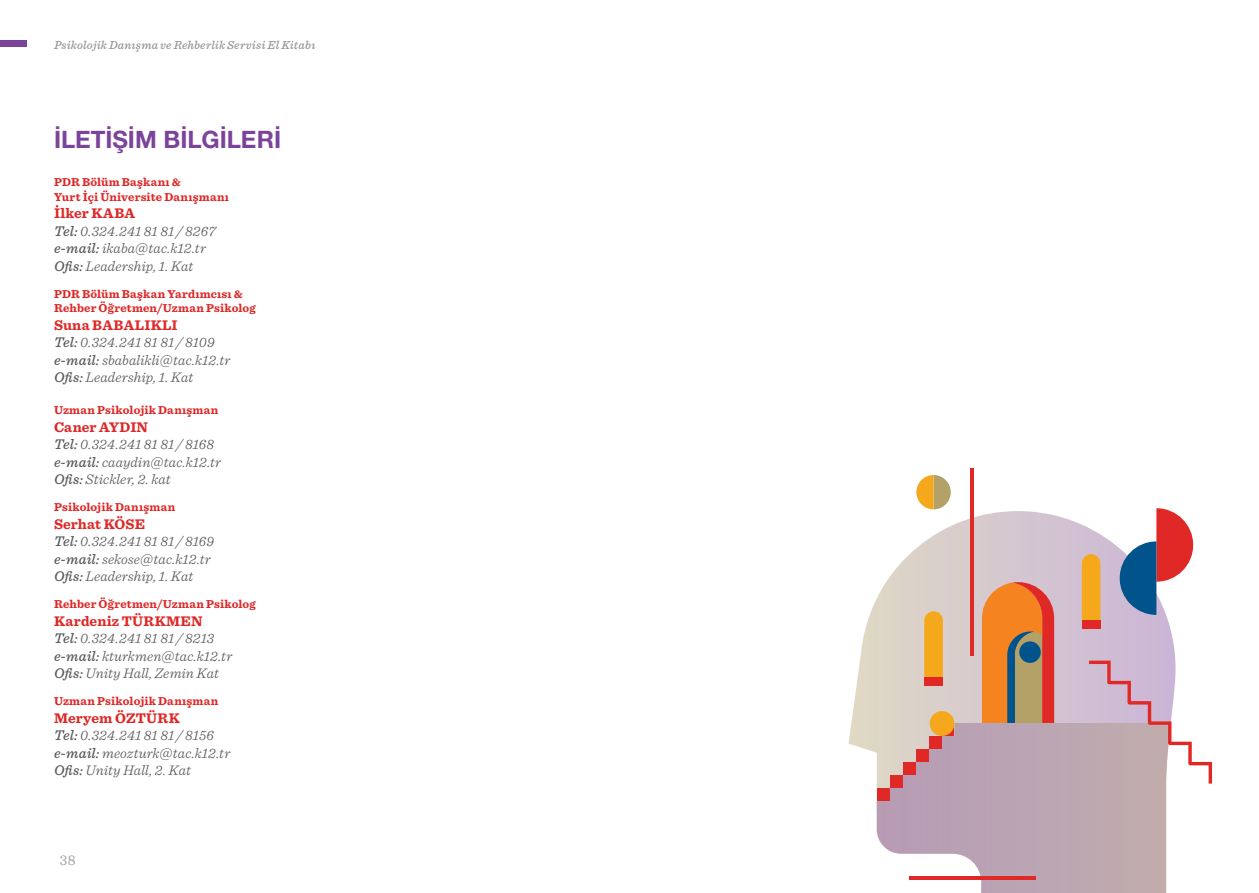
<style>
.page{position:relative;width:1259px;height:893px;background:#fff}
.page>*{position:absolute;margin:0;border:0;box-sizing:border-box;transform-origin:0 0}
.t1{font:700 24px "Helvetica Neue LT Pro";color:#7c439a}
.t2{font:300 15px "Sentinel";color:#939598}
.t3{font:italic 300 14.55px/17.5px "Sentinel";letter-spacing:.01em;color:#58595b}
.t4{font:700 12px/14.4px "Sentinel";letter-spacing:.015em;color:#de2726}
.t5{font:italic 500 12px "Sentinel";letter-spacing:.015em;color:#939598}
.s1{font-weight:700;font-style:normal;color:#de2726}
.s2{font-weight:500}
</style>
<div class="page">
<div style="left:0;top:40px;width:27px;height:7px;background:#7c439a"></div>
<svg style="left:848px;top:511px;width:327px;height:242px"></svg>
<svg style="left:876px;top:723px;width:291px;height:170px"></svg>
<svg style="left:982px;top:582px;width:72px;height:141px"></svg>
<svg style="left:924px;top:611px;width:19px;height:66px"></svg>
<div style="left:1019px;top:641px;width:21px;height:22px;background:#00538b;border-radius:50%"></div>
<div style="left:924px;top:677px;width:19px;height:9px;background:#e02926"></div>
<svg style="left:1081px;top:554px;width:19px;height:66px"></svg>
<div style="left:1081px;top:620px;width:19px;height:9px;background:#e02926"></div>
<svg style="left:945px;top:727px;width:9px;height:9px"></svg>
<div style="left:928px;top:736px;width:13px;height:13px;background:#e02926"></div>
<div style="left:915px;top:749px;width:13px;height:13px;background:#e02926"></div>
<div style="left:902px;top:762px;width:13px;height:13px;background:#e02926"></div>
<div style="left:889px;top:775px;width:13px;height:13px;background:#e02926"></div>
<div style="left:876px;top:788px;width:13px;height:13px;background:#e02926"></div>
<hr style="left:970px;top:468px;width:3px;height:187px;background:#e02926">
<hr style="left:909px;top:876px;width:126px;height:4px;background:#e02926">
<svg style="left:1119px;top:508px;width:74px;height:107px"></svg>
<svg style="left:916px;top:475px;width:34px;height:34px"></svg>
<svg style="left:1089px;top:661px;width:123px;height:123px"></svg>
<div style="left:929px;top:711px;width:25px;height:25px;background:#f5a81c;border-radius:50%"></div>
<p class="t5" style="left:54px;top:36px;width:263px">Psikolojik Danışma ve Rehberlik Servisi El Kitabı</p>
<h1 class="t1" style="left:54px;top:125px;width:229px">İLETİŞİM BİLGİLERİ</h1>
<p class="t4" style="left:54px;top:174px;width:176px">PDR Bölüm Başkanı &amp;<br>Yurt İçi Üniversite Danışmanı</p>
<p class="t3" style="left:54px;top:204px;width:163px"><span class="s1">İlker KABA<br></span><span class="s2">Tel:</span> 0.324.241 81 81 / 8267 <span class="s2">e-mail:</span> ikaba@tac.k12.tr<br><span class="s2">Ofis:</span> Leadership, 1. Kat</p>
<p class="t4" style="left:54px;top:286px;width:203px">PDR Bölüm Başkan Yardımcısı &amp;<br>Rehber Öğretmen/Uzman Psikolog</p>
<p class="t3" style="left:54px;top:315px;width:178px"><span class="s1">Suna BABALIKLI<br></span><span class="s2">Tel:</span> 0.324.241 81 81 / 8109 <span class="s2">e-mail:</span> sbabalikli@tac.k12.tr<br><span class="s2">Ofis:</span> Leadership, 1. Kat</p>
<p class="t4" style="left:54px;top:402px;width:166px">Uzman Psikolojik Danışman</p>
<p class="t3" style="left:54px;top:417px;width:169px"><span class="s1">Caner AYDIN<br></span><span class="s2">Tel:</span> 0.324.241 81 81 / 8168 <span class="s2">e-mail:</span> caaydin@tac.k12.tr<br><span class="s2">Ofis:</span> Stickler, 2. kat</p>
<p class="t4" style="left:54px;top:499px;width:123px">Psikolojik Danışman</p>
<p class="t3" style="left:54px;top:514px;width:161px"><span class="s1">Serhat KÖSE<br></span><span class="s2">Tel:</span> 0.324.241 81 81 / 8169 <span class="s2">e-mail:</span> sekose@tac.k12.tr<br><span class="s2">Ofis:</span> Leadership, 1. Kat</p>
<p class="t4" style="left:54px;top:596px;width:203px">Rehber Öğretmen/Uzman Psikolog</p>
<p class="t3" style="left:54px;top:611px;width:180px"><span class="s1">Kardeniz TÜRKMEN<br></span><span class="s2">Tel:</span> 0.324.241 81 81 / 8213 <span class="s2">e-mail:</span> kturkmen@tac.k12.tr<br><span class="s2">Ofis:</span> Unity Hall, Zemin Kat</p>
<p class="t4" style="left:54px;top:694px;width:166px">Uzman Psikolojik Danışman</p>
<p class="t3" style="left:54px;top:708px;width:178px"><span class="s1">Meryem ÖZTÜRK<br></span><span class="s2">Tel:</span> 0.324.241 81 81 / 8156 <span class="s2">e-mail:</span> meozturk@tac.k12.tr<br><span class="s2">Ofis:</span> Unity Hall, 2. Kat</p>
<p class="t2" style="left:60px;top:848px;width:17px">38</p>
</div>
